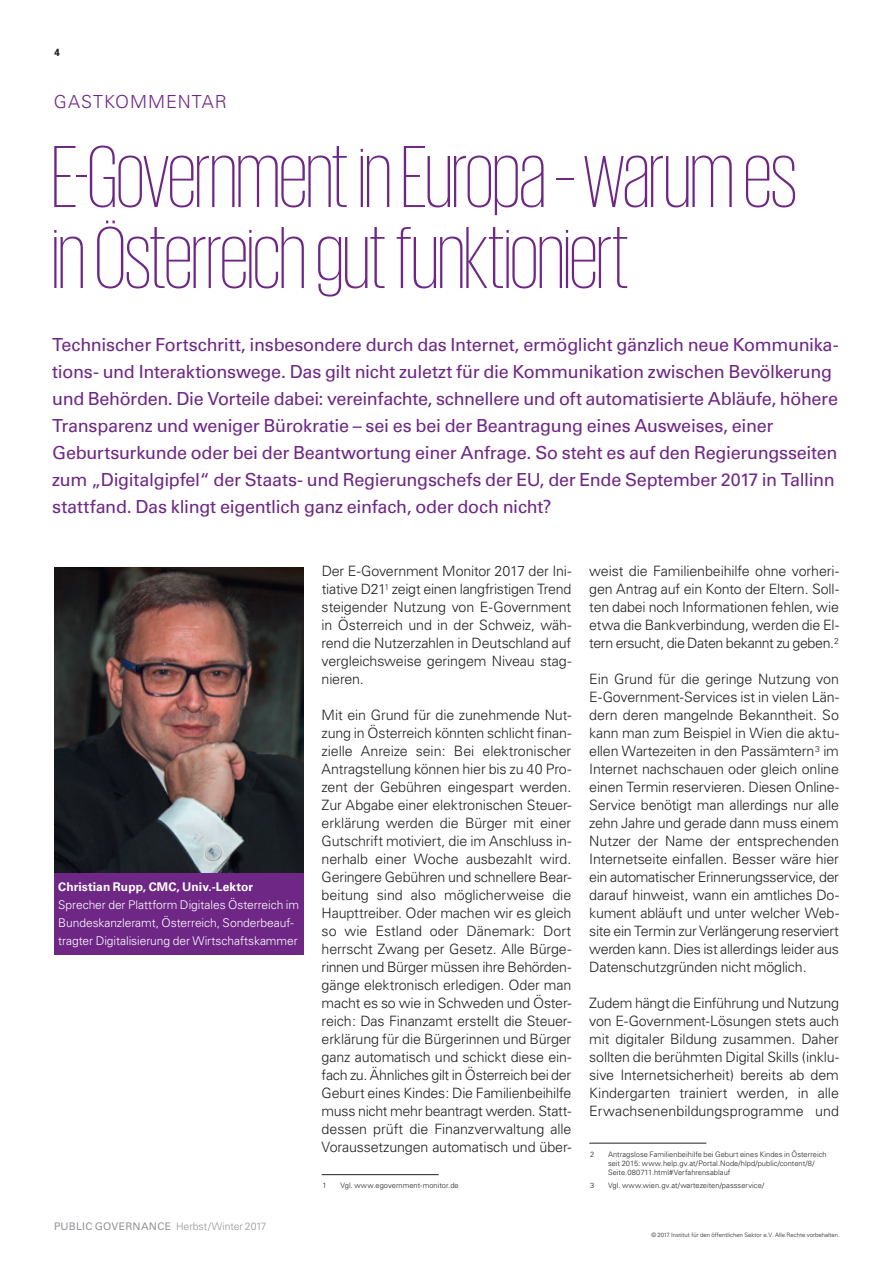
<style>
.page{position:relative;width:893px;height:1263px;background:#fff}
.page>*{position:absolute;margin:0;border:0;box-sizing:border-box;transform-origin:0 0}
.t1{font:200 90px/81px "KPMG";letter-spacing:-.02em;color:#6f2786}
.t2{font:18px/27px "Univers LT Std";letter-spacing:-.015em;color:#6f2786}
.t3{font:300 18px "Univers";color:#6f2786}
.t4{font:300 14.25px/18px "Univers";letter-spacing:-.01em;color:#231f20;text-align:justify}
.t5{font:300 12px/18px "Univers LT Std";letter-spacing:-.005em;color:#fff}
.t6{font:700 12px "Univers LT Std";letter-spacing:.01em;color:#fff}
.t7{font:300 10.5px "Univers";letter-spacing:-.01em;color:#939598}
.t8{font:10.5px "Univers";letter-spacing:.02em;color:#939598}
.t9{font:700 10.5px "Univers";color:#231f20}
.t10{font:300 7.5px/9px "Univers LT Std";letter-spacing:.005em;color:#231f20}
.t11{font:300 6px "Univers";color:#231f20}
.s1{font-weight:400}
</style>
<div class="page">
<hr style="left:322px;top:1174px;width:117px;height:1px;background:#231f20">
<hr style="left:589px;top:1143px;width:117px;height:1px;background:#231f20">
<img style="left:54px;top:567px;width:250px;height:306px">
<div style="left:54px;top:873px;width:250px;height:81px;background:#6f2786"></div>
<p class="t9" style="left:54px;top:46px;width:7px">4</p>
<p class="t3" style="left:54px;top:91px;width:15px">gastkommentar</p>
<h1 class="t1" style="left:51px;top:134px;width:747px">E-Government in Europa – warum es in Österreich gut funktioniert</h1>
<p class="t2" style="left:52px;top:331px;width:788px">Technischer Fortschritt, insbesondere durch das Internet, ermöglicht gänzlich neue Kommunika&shy;tions- und Interaktionswege. Das gilt nicht zuletzt für die Kommunikation zwischen Bevölkerung und Behörden. Die Vorteile dabei: vereinfachte, schnellere und oft automatisierte Abläufe, höhere Transparenz und weniger Bürokratie – sei es bei der Beantragung eines Ausweises, einer Geburtsurkunde oder bei der Beantwortung einer Anfrage. So steht es auf den Regierungsseiten zum „Digitalgipfel“ der Staats- und Regierungschefs der EU, der Ende September 2017 in Tallinn stattfand. Das klingt eigentlich ganz einfach, oder doch nicht?</p>
<p class="t6" style="left:58px;top:880px;width:197px">Christian Rupp, CMC, Univ.-Lektor</p>
<p class="t5" style="left:58px;top:896px;width:242px">Sprecher der Plattform Digitales Österreich im<br>Bundeskanzleramt, Österreich, Sonderbeauf&shy;tragter Digitalisierung der Wirtschaftskammer</p>
<p class="t8" style="left:54px;top:1220px;width:66px">PUBLIC GOVER</p>
<p class="t7" style="left:133px;top:1220px;width:135px"><span class="s1">NANCE</span> Herbst/Winter 2017</p>
<p class="t4" style="left:322px;top:562px;width:251px">Der E-Government Monitor 2017 der Ini&shy;tiative D21<sup>1</sup> zeigt einen langfristigen Trend steigender Nutzung von E-Government in Österreich und in der Schweiz, wäh&shy;rend die Nutzerzahlen in Deutschland auf vergleichsweise geringem Niveau stag&shy;nieren.</p>
<p class="t4" style="left:322px;top:706px;width:251px">Mit ein Grund für die zunehmende Nut&shy;zung in Österreich könnten schlicht finan&shy;zielle Anreize sein: Bei elektronischer Antragstellung können hier bis zu 40 Pro&shy;zent der Gebühren eingespart werden.<br>Zur Abgabe einer elektronischen Steuer&shy;erklärung werden die Bürger mit einer Gutschrift motiviert, die im Anschluss in&shy;nerhalb einer Woche ausbezahlt wird.<br>Geringere Gebühren und schnellere Bear&shy;beitung sind also möglicherweise die Haupttreiber. Oder machen wir es gleich so wie Estland oder Dänemark: Dort herrscht Zwang per Gesetz. Alle Bürge&shy;rinnen und Bürger müssen ihre Behörden&shy;gänge elektronisch erledigen. Oder man macht es so wie in Schweden und Öster&shy;reich: Das Finanzamt erstellt die Steuer&shy;erklärung für die Bürgerinnen und Bürger ganz automatisch und schickt diese ein&shy;fach zu. Ähnliches gilt in Österreich bei der Geburt eines Kindes: Die Familienbeihilfe muss nicht mehr beantragt werden. Statt&shy;dessen prüft die Finanzverwaltung alle Voraussetzungen automatisch und über-</p>
<p class="t10" style="left:322px;top:1181px;width:6px">1</p>
<p class="t10" style="left:340px;top:1181px;width:120px">Vgl. www.egovernment-monitor.de</p>
<p class="t4" style="left:589px;top:562px;width:251px">weist die Familienbeihilfe ohne vorheri&shy;gen Antrag auf ein Konto der Eltern. Soll&shy;ten dabei noch Informationen fehlen, wie etwa die Bankverbindung, werden die El&shy;tern ersucht, die Daten bekannt zu geben.<sup>2</sup></p>
<p class="t4" style="left:589px;top:670px;width:251px">Ein Grund für die geringe Nutzung von E-Government-Services ist in vielen Län&shy;dern deren mangelnde Bekanntheit. So kann man zum Beispiel in Wien die aktu&shy;ellen Wartezeiten in den Passämtern<sup>3</sup> im Internet nachschauen oder gleich online einen Termin reservieren. Diesen Online-Service benötigt man allerdings nur alle zehn Jahre und gerade dann muss einem Nutzer der Name der entsprechenden Internetseite einfallen. Besser wäre hier ein automatischer Erinnerungsservice, der darauf hinweist, wann ein amtliches Do&shy;kument abläuft und unter welcher Web&shy;site ein Termin zur Verlängerung reserviert werden kann. Dies ist allerdings leider aus Datenschutzgründen nicht möglich.</p>
<p class="t4" style="left:589px;top:994px;width:251px">Zudem hängt die Einführung und Nutzung von E-Government-Lösungen stets auch mit digitaler Bildung zusammen. Daher sollten die berühmten Digital Skills (inklu&shy;sive Internetsicherheit) bereits ab dem Kindergarten trainiert werden, in alle Erwachsenenbildungsprogramme und</p>
<p class="t10" style="left:590px;top:1149px;width:6px">2</p>
<p class="t10" style="left:608px;top:1149px;width:220px">Antragslose Familienbeihilfe bei Geburt eines Kindes in Österreich seit 2015: www.help.gv.at/Portal.Node/hlpd/public/content/8/<br>Seite.080711.html#Verfahrensablauf</p>
<p class="t10" style="left:590px;top:1181px;width:6px">3</p>
<p class="t10" style="left:608px;top:1181px;width:158px">Vgl. www.wien.gv.at/wartezeiten/passservice/</p>
<p class="t11" style="left:651px;top:1232px;width:190px">© 2017 Institut für den öffentlichen Sektor e.V. Alle Rechte vorbehalten.</p>
</div>
